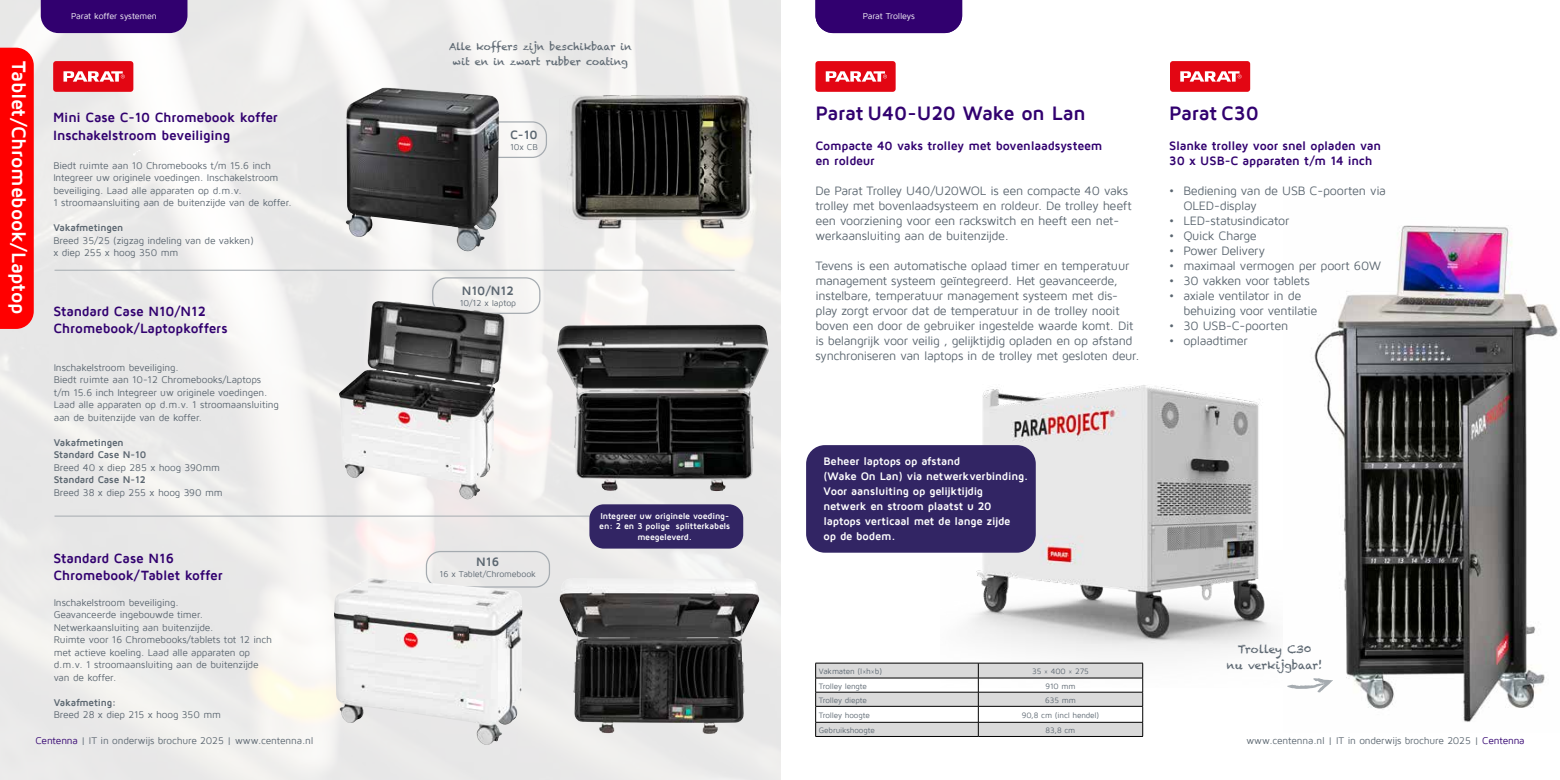
<style>
.page{position:relative;width:1560px;height:780px;background:#fff}
.page>*{position:absolute;margin:0;border:0;box-sizing:border-box;transform-origin:0 0}
.t1{font:700 20px "Maven Pro";letter-spacing:-.01em;color:#31006f}
.t2{font:700 20px "Maven Pro";letter-spacing:-.015em;color:#fff}
.t3{font:700 13.75px/17.5px "Maven Pro";letter-spacing:-.015em;color:#31006f}
.t4{font:12.5px/15px "Maven Pro";letter-spacing:-.025em;color:#5b6670}
.t5{font:700 12.5px/15px "Maven Pro";letter-spacing:-.015em;color:#31006f}
.t6{font:700 12.5px "Maven Pro";color:#5b6670}
.t7{font:700 11.25px/15px "Maven Pro";letter-spacing:-.015em;color:#fff}
.t8{font:11px/16.4px "Chalkduster";letter-spacing:-.01em;color:#5b6670;text-align:center}
.t9{font:10px/12.5px "Maven Pro";letter-spacing:-.015em;color:#5b6670}
.t10{font:700 10px/12.5px "Maven Pro";letter-spacing:-.02em;color:#5b6670}
.t11{font:10px "Chalkduster";color:#5b6670}
.t12{font:700 8.75px/10.5px "Maven Pro";letter-spacing:-.015em;color:#fff;text-align:center}
.t13{font:8.75px "Maven Pro";letter-spacing:-.015em;color:#5b6670}
.t14{font:8.75px "Maven Pro";letter-spacing:-.015em;color:#fff}
.t15{font:8px "Maven Pro";letter-spacing:-.015em;color:#5b6670}
.s1{color:#31006f}
</style>
<div class="page">
<img style="left:0;top:0;width:780px;height:780px">
<img style="left:940px;top:385px;width:334px;height:302px">
<img style="left:1314px;top:225px;width:244px;height:497px">
<svg style="left:1287px;top:678px;width:45px;height:14px"></svg>
<div style="left:41px;top:0;width:146px;height:33px;background:#31006f"></div>
<svg style="left:132px;top:149px;width:8px;height:7px"></svg>
<img style="left:559px;top:95px;width:198px;height:133px">
<img style="left:559px;top:581px;width:186px;height:153px">
<div style="left:432px;top:277px;width:108px;height:37px;border:1px solid #a5abb0;border-radius:14px"></div>
<div style="left:426px;top:551px;width:124px;height:36px;border:1px solid #a5abb0;border-radius:14px"></div>
<div style="left:476px;top:121px;width:71px;height:37px;border:1px solid #a5abb0;border-radius:14px"></div>
<hr style="left:54px;top:515px;width:680px;height:1px;background:#a5abb0">
<hr style="left:54px;top:270px;width:680px;height:1px;background:#a5abb0">
<div style="left:0;top:48px;width:34px;height:281px;background:#f00"></div>
<div style="left:589px;top:504px;width:154px;height:44px;background:#322564;border-radius:14px"></div>
<div style="left:815px;top:0;width:147px;height:33px;background:#31006f"></div>
<div style="left:806px;top:445px;width:229px;height:107px;background:#322564;border-radius:19px"></div>
<div style="left:53px;top:61px;width:80px;height:31px;background:#e30613;border-radius:3px"></div>
<svg style="left:63px;top:71px;width:62px;height:11px"></svg>
<div style="left:815px;top:61px;width:80px;height:31px;background:#e30613;border-radius:3px"></div>
<svg style="left:825px;top:71px;width:61px;height:11px"></svg>
<div style="left:1169px;top:61px;width:80px;height:31px;background:#e30613;border-radius:3px"></div>
<svg style="left:1180px;top:71px;width:61px;height:11px"></svg>
<img style="left:556px;top:324px;width:198px;height:167px">
<svg style="left:815px;top:663px;width:328px;height:73px"></svg>
<hr style="left:815px;top:736px;width:163px;height:1px;background:#000">
<hr style="left:978px;top:736px;width:164px;height:1px;background:#000">
<img style="left:346px;top:87px;width:153px;height:164px">
<img style="left:339px;top:301px;width:167px;height:198px">
<img style="left:334px;top:577px;width:188px;height:168px">
<p class="t14" style="left:71px;top:12px;width:87px">Parat koffer systemen</p>
<p class="t11" style="left:449px;top:41px;width:184px">Alle koffers zijn beschikbaar in</p>
<h1 class="t2" style="left:30px;top:61px;width:256px;rotate:90deg">Tablet/Chromebook/Laptop</h1>
<p class="t11" style="left:453px;top:56px;width:177px">wit en in zwart rubber coating</p>
<h2 class="t3" style="left:53px;top:109px;width:226px">Mini Case C-10 Chromebook koffer<br>Inschakelstroom beveiliging</h2>
<p class="t6" style="left:510px;top:128px;width:29px">C-10</p>
<p class="t13" style="left:510px;top:142px;width:29px">10x CB</p>
<p class="t9" style="left:53px;top:159px;width:240px">Biedt ruimte aan 10 Chromebooks t/m 15.6 inch Integreer uw originele voedingen. Inschakelstroom beveiliging. Laad alle apparaten op d.m.v.<br>1 stroomaansluiting aan de buitenzijde van de koffer.</p>
<p class="t10" style="left:53px;top:221px;width:72px">Vakafmetingen</p>
<p class="t9" style="left:53px;top:234px;width:202px">Breed 35/25 (zigzag indeling van de vakken) x diep 255 x hoog 350 mm</p>
<p class="t6" style="left:462px;top:284px;width:54px">N10/N12</p>
<p class="t13" style="left:459px;top:299px;width:58px">10/12 x laptop</p>
<h2 class="t3" style="left:53px;top:303px;width:175px">Standard Case N10/N12<br>Chromebook/Laptopkoffers</h2>
<p class="t9" style="left:54px;top:361px;width:226px">Inschakelstroom beveiliging.<br>Biedt ruimte aan 10-12 Chromebooks/Laptops t/m 15.6 inch Integreer uw originele voedingen.<br>Laad alle apparaten op d.m.v. 1 stroomaansluiting aan de buitenzijde van de koffer.</p>
<p class="t10" style="left:54px;top:436px;width:94px">Vakafmetingen<br>Standard Case N-10</p>
<p class="t9" style="left:54px;top:461px;width:168px">Breed 40 x diep 285 x hoog 390mm</p>
<p class="t10" style="left:54px;top:473px;width:94px">Standard Case N-12</p>
<p class="t9" style="left:54px;top:486px;width:170px">Breed 38 x diep 255 x hoog 390 mm</p>
<h2 class="t3" style="left:53px;top:549px;width:171px">Standard Case N16<br>Chromebook/Tablet koffer</h2>
<p class="t9" style="left:54px;top:596px;width:219px">Inschakelstroom beveiliging.<br>Geavanceerde ingebouwde timer.<br>Netwerkaansluiting aan buitenzijde.<br>Ruimte voor 16 Chromebooks/tablets tot 12 inch met actieve koeling. Laad alle apparaten op d.m.v. 1 stroomaansluiting aan de buitenzijde van de koffer.</p>
<p class="t10" style="left:54px;top:696px;width:64px">Vakafmeting:</p>
<p class="t9" style="left:54px;top:708px;width:169px">Breed 28 x diep 215 x hoog 350 mm</p>
<p class="t6" style="left:476px;top:554px;width:25px">N16</p>
<p class="t13" style="left:439px;top:569px;width:98px">16 x Tablet/Chromebook</p>
<p class="t12" style="left:599px;top:510px;width:132px">Integreer uw originele voeding&shy;en: 2 en 3 polige splitterkabels meegeleverd.</p>
<p class="t14" style="left:862px;top:12px;width:54px">Parat Trolleys</p>
<p class="t14" style="left:880px;top:12px;width:19px">hey!</p>
<h1 class="t1" style="left:815px;top:103px;width:272px">Parat U40-U20 Wake on Lan</h1>
<p class="t5" style="left:815px;top:138px;width:289px">Compacte 40 vaks trolley met bovenlaadsysteem en roldeur</p>
<p class="t4" style="left:815px;top:183px;width:318px">De Parat Trolley U40/U20WOL is een compacte 40 vaks trolley met bovenlaadsysteem en roldeur. De trolley heeft een voorziening voor een rackswitch en heeft een net&shy;werkaansluiting aan de buitenzijde.</p>
<p class="t4" style="left:815px;top:258px;width:326px">Tevens is een automatische oplaad timer en temperatuur management systeem geïntegreerd. Het geavanceerde, instelbare, temperatuur management systeem met dis&shy;play zorgt ervoor dat de temperatuur in de trolley nooit boven een door de gebruiker ingestelde waarde komt. Dit is belangrijk voor veilig , gelijktijdig opladen en op afstand synchroniseren van laptops in de trolley met gesloten deur.</p>
<h1 class="t1" style="left:1168px;top:103px;width:91px">Parat C30</h1>
<p class="t5" style="left:1168px;top:138px;width:214px">Slanke trolley voor snel opladen van<br>30 x USB-C apparaten t/m 14 inch</p>
<p class="t4" style="left:1183px;top:183px;width:204px;text-indent:-14px">• Bediening van de USB C-poorten via<br>OLED-display</p>
<p class="t4" style="left:1168px;top:213px;width:122px">• LED-statusindicator</p>
<p class="t4" style="left:1168px;top:228px;width:89px">• Quick Charge</p>
<p class="t4" style="left:1168px;top:243px;width:97px">• Power Delivery</p>
<p class="t4" style="left:1168px;top:258px;width:213px">• maximaal vermogen per poort 60W</p>
<p class="t4" style="left:1168px;top:273px;width:142px">• 30 vakken voor tablets</p>
<p class="t4" style="left:1183px;top:288px;width:136px;text-indent:-14px">• axiale ventilator in de behuizing voor ventilatie</p>
<p class="t4" style="left:1168px;top:318px;width:121px">• 30 USB-C-poorten</p>
<p class="t4" style="left:1168px;top:333px;width:80px">• oplaadtimer</p>
<p class="t7" style="left:823px;top:454px;width:206px">Beheer laptops op afstand<br>(Wake On Lan) via netwerkverbinding.<br>Voor aansluiting op gelijktijdig netwerk en stroom plaatst u 20 laptops verticaal met de lange zijde<br>op de bodem.</p>
<p class="t15" style="left:818px;top:667px;width:65px">Vakmaten (l×h×b)</p>
<p class="t15" style="left:1031px;top:667px;width:58px">35 × 400 × 275</p>
<p class="t15" style="left:818px;top:682px;width:50px">Trolley lengte</p>
<p class="t15" style="left:1045px;top:682px;width:31px">910 mm</p>
<p class="t15" style="left:818px;top:696px;width:50px">Trolley diepte</p>
<p class="t15" style="left:1044px;top:696px;width:32px">635 mm</p>
<p class="t15" style="left:818px;top:711px;width:52px">Trolley hoogte</p>
<p class="t15" style="left:1021px;top:711px;width:79px">90,8 cm (incl hendel)</p>
<p class="t15" style="left:818px;top:726px;width:57px">Gebruikshoogte</p>
<p class="t15" style="left:1045px;top:726px;width:31px">83,8 cm</p>
<p class="t8" style="left:1226px;top:640px;width:97px">Trolley C30<br>nu verkijgbaar!</p>
<p class="t9" style="left:35px;top:734px;width:279px"><span class="s1">Centenna</span> | IT in onderwijs brochure 2025 | www.centenna.nl</p>
<p class="t9" style="left:1246px;top:734px;width:279px">www.centenna.nl | IT in onderwijs brochure 2025 | <span class="s1">Centenna</span></p>
</div>
